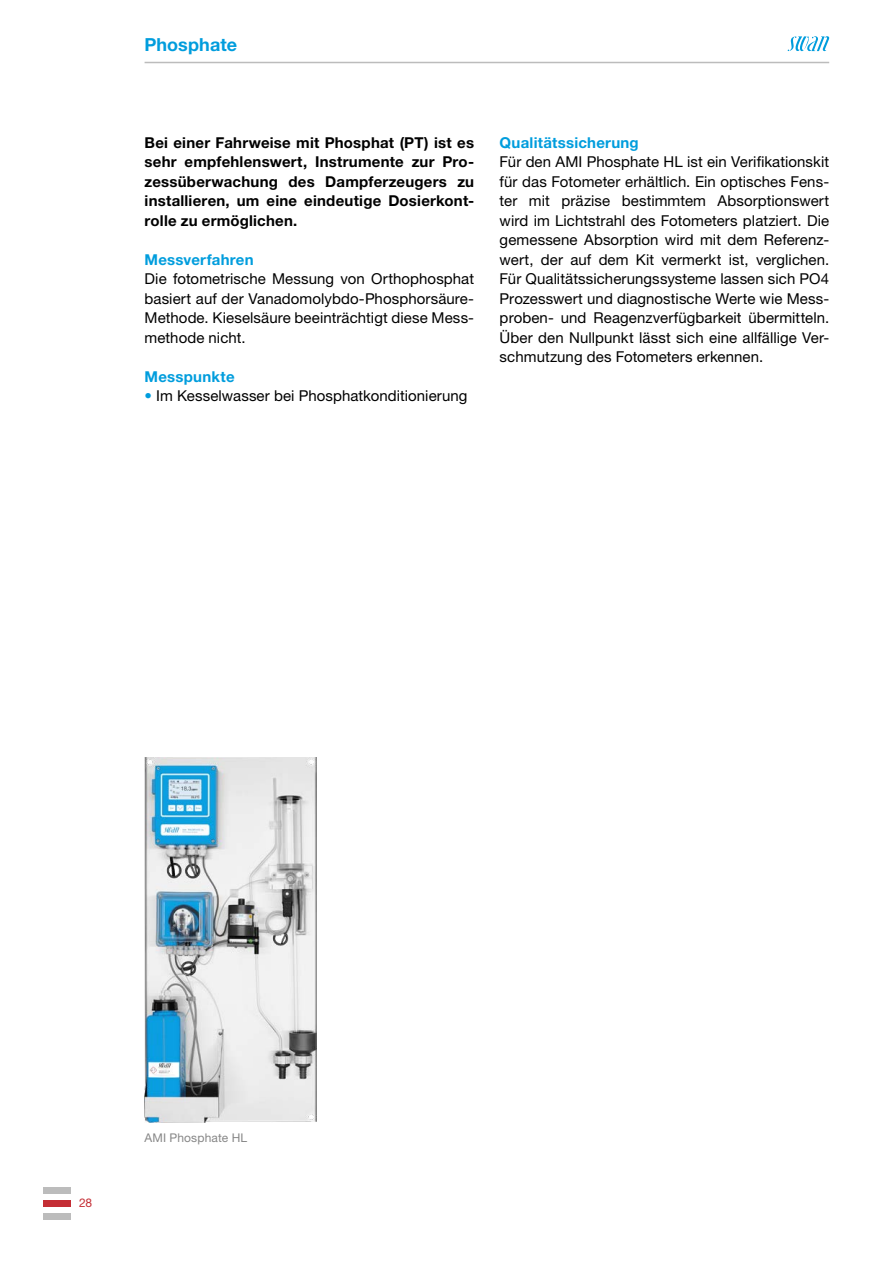
<style>
.page{position:relative;width:893px;height:1263px;background:#fff}
.page>*{position:absolute;margin:0;border:0;box-sizing:border-box;transform-origin:0 0}
.t1{font:700 18px "Helvetica Neue LT Std";letter-spacing:.005em;color:#009ddd}
.t2{font:15px/19.5px "Helvetica Neue LT Std";letter-spacing:.005em;color:#000;text-align:justify}
.t3{font:700 15px/19.5px "Helvetica Neue LT Std";letter-spacing:.015em;color:#000;text-align:justify}
.t4{font:700 15px "Helvetica Neue LT Std";letter-spacing:.015em;color:#009ddd}
.t5{font:12px "Helvetica Neue LT Std";letter-spacing:.01em;color:#878787}
.t6{font:12px "Helvetica Neue LT Std";color:#c42e35}
.s1{color:#009ddd}
</style>
<div class="page">
<div style="left:43px;top:1200px;width:28px;height:7px;background:#c42e35"></div>
<div style="left:43px;top:1187px;width:28px;height:7px;background:#bcbcbc"></div>
<div style="left:43px;top:1213px;width:28px;height:7px;background:#bcbcbc"></div>
<hr style="left:145px;top:62px;width:684px;height:1px;background:#bcbcbc">
<svg style="left:788px;top:36px;width:41px;height:15px"></svg>
<img style="left:145px;top:757px;width:172px;height:366px">
<p class="t1" style="left:145px;top:34px;width:94px">Phosphate</p>
<p class="t3" style="left:145px;top:132px;width:331px">Bei einer Fahrweise mit Phosphat (PT) ist es sehr empfehlenswert, Instrumente zur Pro&shy;zessüberwachung des Dampferzeugers zu installieren, um eine eindeutige Dosierkont&shy;rolle zu ermöglichen.</p>
<p class="t4" style="left:145px;top:250px;width:111px">Messverfahren</p>
<p class="t2" style="left:145px;top:269px;width:331px">Die fotometrische Messung von Orthophosphat basiert auf der Vanadomolybdo-Phosphorsäure-Methode. Kieselsäure beeinträchtigt diese Mess&shy;methode nicht.</p>
<p class="t4" style="left:145px;top:367px;width:92px">Messpunkte</p>
<p class="t2" style="left:145px;top:386px;width:324px"><span class="s1">•</span> Im Kesselwasser bei Phosphatkonditionierung</p>
<p class="t4" style="left:500px;top:133px;width:141px">Qualitätssicherung</p>
<p class="t2" style="left:500px;top:152px;width:331px">Für den AMI Phosphate HL ist ein Verifikationskit für das Fotometer erhältlich. Ein optisches Fens&shy;ter mit präzise bestimmtem Absorptionswert wird im Lichtstrahl des Fotometers platziert. Die gemessene Absorption wird mit dem Referenz&shy;wert, der auf dem Kit vermerkt ist, verglichen.<br>Für Qualitätssicherungssysteme lassen sich PO4<br>Prozesswert und diagnostische Werte wie Mess&shy;proben- und Reagenzverfügbarkeit übermitteln.<br>Über den Nullpunkt lässt sich eine allfällige Ver&shy;schmutzung des Fotometers erkennen.</p>
<p class="t6" style="left:79px;top:1196px;width:15px">28</p>
<p class="t5" style="left:145px;top:1131px;width:104px">AMI Phosphate HL</p>
</div>
